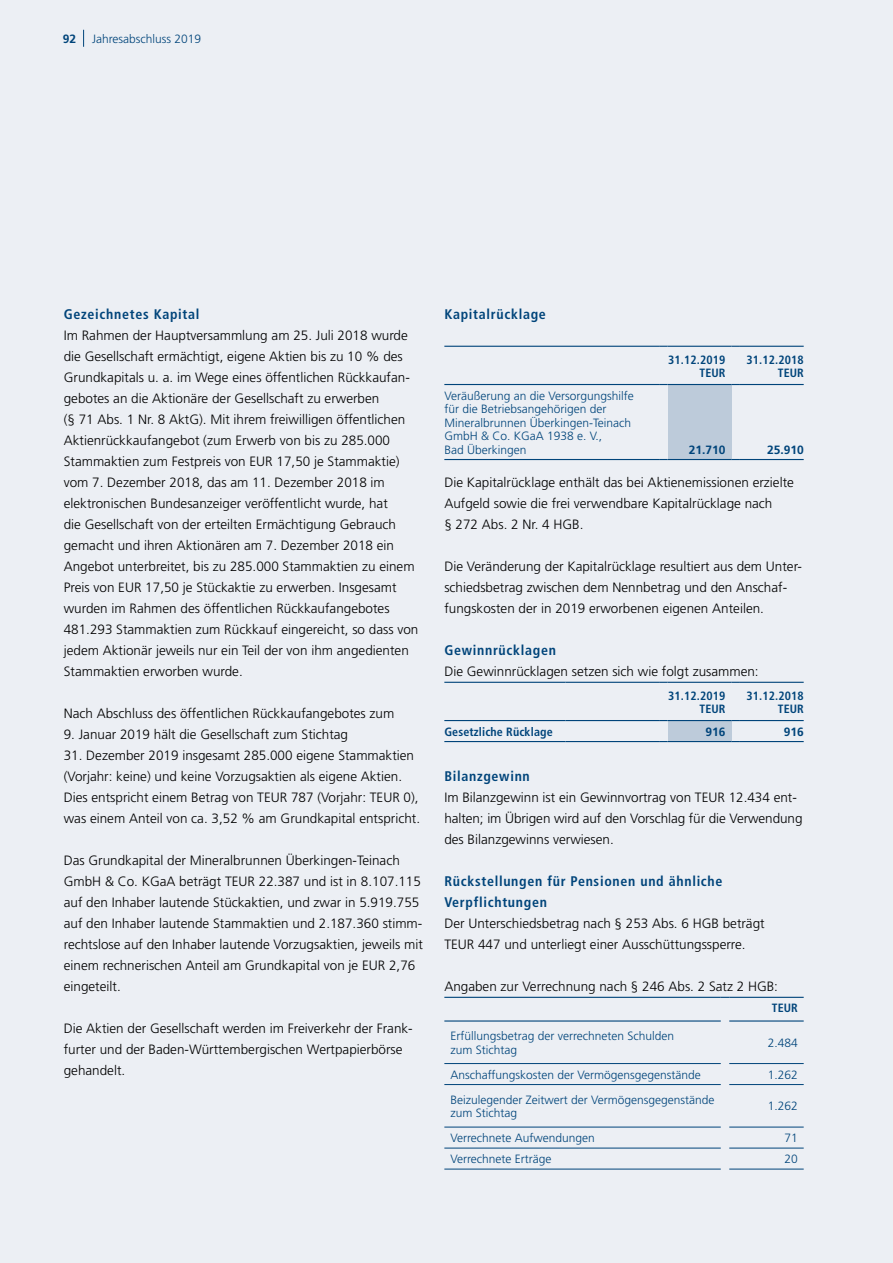
<style>
.page{position:relative;width:893px;height:1263px;background:#eceff4}
.page>*{position:absolute;margin:0;border:0;box-sizing:border-box;transform-origin:0 0}
.t1{font:700 condensed 13.95px/21px "Frutiger LT";letter-spacing:.05em;color:#00447a}
.t2{font:300 13.5px/21px "Frutiger LT";color:#000}
.t3{font:300 12px/13.5px "Frutiger LT";color:#00447a}
.t4{font:700 condensed 12px/13.5px "Frutiger LT";letter-spacing:.01em;color:#00447a;text-align:right}
.t5{font:700 12px "Frutiger LT";color:#00447a}
</style>
<div class="page">
<svg style="left:83px;top:30px;width:1px;height:17px"></svg>
<div style="left:668px;top:384px;width:63px;height:75px;background:#bdcbda"></div>
<hr style="left:444px;top:346px;width:215px;height:1px;background:#00447a">
<hr style="left:668px;top:346px;width:63px;height:1px;background:#00447a">
<hr style="left:740px;top:346px;width:64px;height:1px;background:#00447a">
<hr style="left:444px;top:459px;width:215px;height:1px;background:#00447a">
<hr style="left:668px;top:459px;width:63px;height:1px;background:#00447a">
<hr style="left:740px;top:459px;width:64px;height:1px;background:#00447a">
<hr style="left:444px;top:384px;width:215px;height:1px;background:#00447a">
<hr style="left:668px;top:384px;width:63px;height:1px;background:#00447a">
<hr style="left:740px;top:384px;width:64px;height:1px;background:#00447a">
<div style="left:668px;top:720px;width:63px;height:21px;background:#bdcbda"></div>
<hr style="left:444px;top:682px;width:122px;height:1px;background:#00447a">
<hr style="left:566px;top:682px;width:93px;height:1px;background:#00447a">
<hr style="left:668px;top:682px;width:63px;height:1px;background:#00447a">
<hr style="left:740px;top:682px;width:64px;height:1px;background:#00447a">
<hr style="left:444px;top:720px;width:122px;height:1px;background:#00447a">
<hr style="left:444px;top:741px;width:122px;height:1px;background:#00447a">
<hr style="left:566px;top:720px;width:93px;height:1px;background:#00447a">
<hr style="left:566px;top:741px;width:93px;height:1px;background:#00447a">
<hr style="left:668px;top:720px;width:63px;height:1px;background:#00447a">
<hr style="left:668px;top:741px;width:63px;height:1px;background:#00447a">
<hr style="left:740px;top:720px;width:64px;height:1px;background:#00447a">
<hr style="left:740px;top:741px;width:64px;height:1px;background:#00447a">
<hr style="left:729px;top:1063px;width:75px;height:1px;background:#00447a">
<hr style="left:729px;top:1084px;width:75px;height:1px;background:#00447a">
<hr style="left:729px;top:1127px;width:75px;height:1px;background:#00447a">
<hr style="left:729px;top:1148px;width:75px;height:1px;background:#00447a">
<hr style="left:444px;top:1063px;width:277px;height:1px;background:#00447a">
<hr style="left:444px;top:1084px;width:277px;height:1px;background:#00447a">
<hr style="left:444px;top:1127px;width:277px;height:1px;background:#00447a">
<hr style="left:444px;top:1148px;width:277px;height:1px;background:#00447a">
<hr style="left:444px;top:997px;width:277px;height:1px;background:#00447a">
<hr style="left:729px;top:997px;width:75px;height:1px;background:#00447a">
<hr style="left:444px;top:1169px;width:277px;height:1px;background:#00447a">
<hr style="left:729px;top:1169px;width:75px;height:1px;background:#00447a">
<hr style="left:444px;top:1020px;width:277px;height:1px;background:#00447a">
<hr style="left:729px;top:1020px;width:75px;height:1px;background:#00447a">
<p class="t5" style="left:63px;top:32px;width:15px">92</p>
<p class="t3" style="left:92px;top:32px;width:111px">Jahresabschluss 2019</p>
<p class="t1" style="left:64px;top:303px;width:137px">Gezeichnetes Kapital</p>
<p class="t2" style="left:64px;top:325px;width:356px">Im Rahmen der Hauptversammlung am 25. Juli 2018 wurde die Gesellschaft ermächtigt, eigene Aktien bis zu 10 % des Grundkapitals u. a. im Wege eines öffentlichen Rückkaufan&shy;gebotes an die Aktionäre der Gesellschaft zu erwerben<br>(§ 71 Abs. 1 Nr. 8 AktG). Mit ihrem freiwilligen öffentlichen Aktienrückkaufangebot (zum Erwerb von bis zu 285.000<br>Stammaktien zum Festpreis von EUR 17,50 je Stammaktie) vom 7. Dezember 2018, das am 11. Dezember 2018 im elektronischen Bundesanzeiger veröffentlicht wurde, hat<br>die Gesellschaft von der erteilten Ermächtigung Gebrauch gemacht und ihren Aktionären am 7. Dezember 2018 ein Angebot unterbreitet, bis zu 285.000 Stammaktien zu einem Preis von EUR 17,50 je Stückaktie zu erwerben. Insgesamt wurden im Rahmen des öffentlichen Rückkaufangebotes 481.293 Stammaktien zum Rückkauf eingereicht, so dass von jedem Aktionär jeweils nur ein Teil der von ihm angedienten Stammaktien erworben wurde.</p>
<p class="t2" style="left:64px;top:703px;width:332px">Nach Abschluss des öffentlichen Rückkaufangebotes zum</p>
<p class="t2" style="left:64px;top:724px;width:286px">9. Januar 2019 hält die Gesellschaft zum Stichtag</p>
<p class="t2" style="left:64px;top:745px;width:358px">31. Dezember 2019 insgesamt 285.000 eigene Stammaktien (Vorjahr: keine) und keine Vorzugsaktien als eigene Aktien.<br>Dies entspricht einem Betrag von TEUR 787 (Vorjahr: TEUR 0), was einem Anteil von ca. 3,52 % am Grundkapital entspricht.</p>
<p class="t2" style="left:64px;top:850px;width:361px">Das Grundkapital der Mineralbrunnen Überkingen-Teinach GmbH &amp; Co. KGaA beträgt TEUR 22.387 und ist in 8.107.115 auf den Inhaber lautende Stückaktien, und zwar in 5.919.755 auf den Inhaber lautende Stammaktien und 2.187.360 stimm&shy;rechtslose auf den Inhaber lautende Vorzugsaktien, jeweils mit einem rechnerischen Anteil am Grundkapital von je EUR 2,76 eingeteilt.</p>
<p class="t2" style="left:64px;top:1018px;width:351px">Die Aktien der Gesellschaft werden im Freiverkehr der Frank&shy;furter und der Baden-Württembergischen Wertpapierbörse gehandelt.</p>
<p class="t1" style="left:444px;top:303px;width:103px">Kapitalrücklage</p>
<p class="t4" style="left:668px;top:353px;width:59px">31.12.2019<br>TEUR</p>
<p class="t4" style="left:746px;top:353px;width:59px">31.12.2018<br>TEUR</p>
<p class="t3" style="left:444px;top:389px;width:191px">Veräußerung an die Versorgungshilfe für die Betriebsangehörigen der<br>Mineralbrunnen Überkingen-Teinach<br>GmbH &amp; Co. KGaA 1938 e. V.,<br>Bad Überkingen</p>
<p class="t5" style="left:689px;top:442px;width:38px">21.710</p>
<p class="t5" style="left:767px;top:442px;width:38px">25.910</p>
<p class="t2" style="left:444px;top:472px;width:351px">Die Kapitalrücklage enthält das bei Aktienemissionen erzielte<br>Aufgeld sowie die frei verwendbare Kapitalrücklage nach<br>§ 272 Abs. 2 Nr. 4 HGB.</p>
<p class="t2" style="left:444px;top:556px;width:359px">Die Veränderung der Kapitalrücklage resultiert aus dem Unter&shy;schiedsbetrag zwischen dem Nennbetrag und den Anschaf&shy;fungskosten der in 2019 erworbenen eigenen Anteilen.</p>
<p class="t1" style="left:444px;top:639px;width:113px">Gewinnrücklagen</p>
<p class="t2" style="left:444px;top:661px;width:316px">Die Gewinnrücklagen setzen sich wie folgt zusammen:</p>
<p class="t4" style="left:668px;top:689px;width:59px">31.12.2019<br>TEUR</p>
<p class="t4" style="left:746px;top:689px;width:59px">31.12.2018<br>TEUR</p>
<p class="t4" style="left:444px;top:725px;width:110px">Gesetzliche Rücklage</p>
<p class="t5" style="left:705px;top:724px;width:22px">916</p>
<p class="t5" style="left:784px;top:724px;width:22px">916</p>
<p class="t1" style="left:444px;top:765px;width:87px">Bilanzgewinn</p>
<p class="t2" style="left:444px;top:787px;width:360px">Im Bilanzgewinn ist ein Gewinnvortrag von TEUR 12.434 ent&shy;halten; im Übrigen wird auf den Vorschlag für die Verwendung des Bilanzgewinns verwiesen.</p>
<p class="t1" style="left:444px;top:870px;width:280px">Rückstellungen für Pensionen und ähnliche<br>Verpflichtungen</p>
<p class="t2" style="left:444px;top:913px;width:322px">Der Unterschiedsbetrag nach § 253 Abs. 6 HGB beträgt<br>TEUR 447 und unterliegt einer Ausschüttungssperre.</p>
<p class="t2" style="left:444px;top:976px;width:335px">Angaben zur Verrechnung nach § 246 Abs. 2 Satz 2 HGB:</p>
<p class="t4" style="left:772px;top:1001px;width:27px">TEUR</p>
<p class="t3" style="left:450px;top:1029px;width:225px">Erfüllungsbetrag der verrechneten Schulden zum Stichtag</p>
<p class="t3" style="left:768px;top:1036px;width:32px">2.484</p>
<p class="t3" style="left:450px;top:1068px;width:252px">Anschaffungskosten der Vermögensgegenstände</p>
<p class="t3" style="left:768px;top:1068px;width:32px">1.262</p>
<p class="t3" style="left:450px;top:1093px;width:266px">Beizulegender Zeitwert der Vermögensgegenstände zum Stichtag</p>
<p class="t3" style="left:768px;top:1099px;width:32px">1.262</p>
<p class="t3" style="left:450px;top:1131px;width:146px">Verrechnete Aufwendungen</p>
<p class="t3" style="left:784px;top:1131px;width:15px">71</p>
<p class="t3" style="left:450px;top:1152px;width:103px">Verrechnete Erträge</p>
<p class="t3" style="left:784px;top:1152px;width:15px">20</p>
</div>
